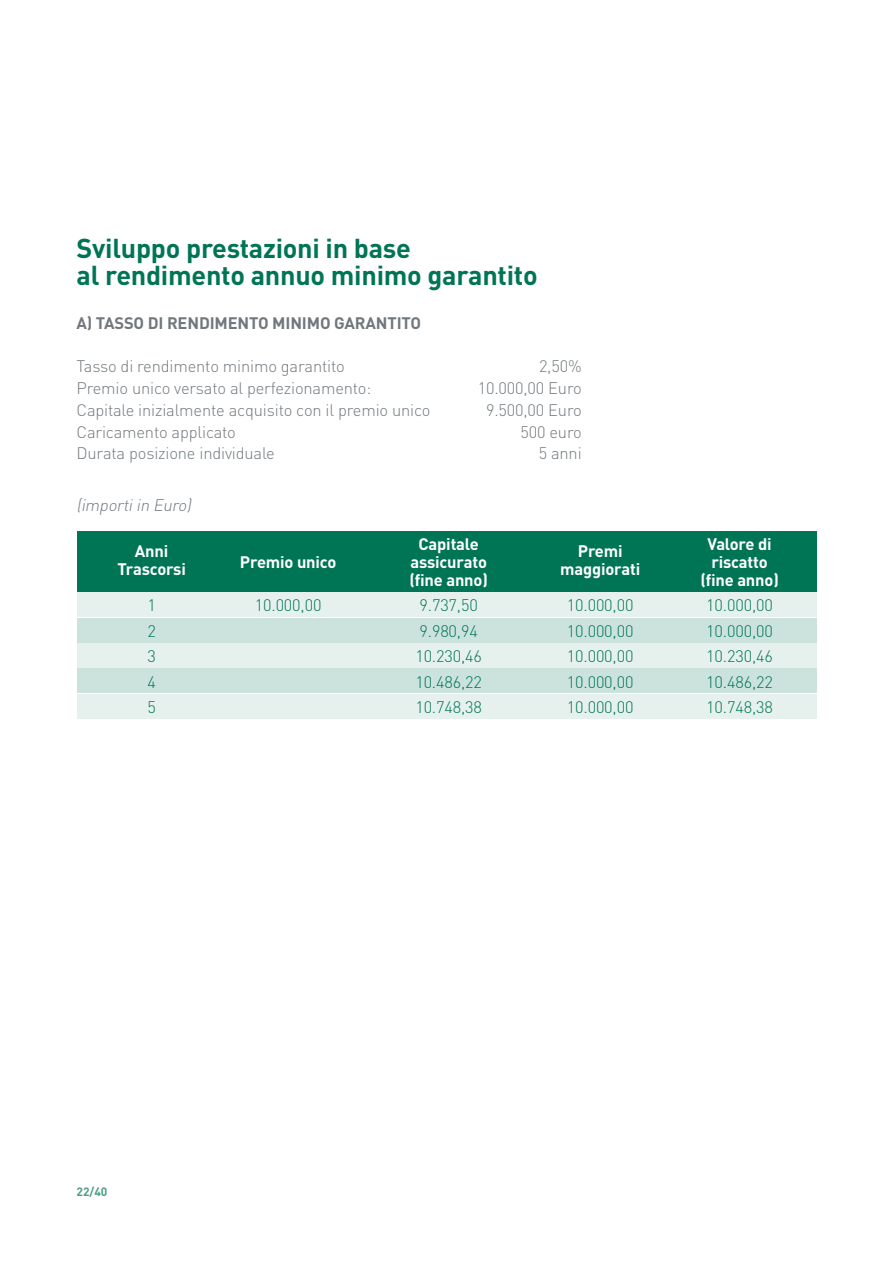
<style>
.page{position:relative;width:893px;height:1263px;background:#fff}
.page>*{position:absolute;margin:0;border:0;box-sizing:border-box;transform-origin:0 0}
.t1{font:700 27px/27px "DIN";letter-spacing:-.01em;color:#007556}
.t2{font:300 16.5px "DIN";letter-spacing:-.01em;color:#71787d}
.t3{font:300 16.5px "DIN";letter-spacing:-.01em;color:#007556}
.t4{font:700 16.5px "DIN";letter-spacing:-.01em;color:#fff}
.t5{font:700 16.5px "DIN";letter-spacing:-.01em;color:#71787d}
.t6{font:italic 300 16.5px "DIN";color:#71787d}
.t7{font:700 12px "DIN";color:#4d9e88}
</style>
<div class="page">
<div style="left:77px;top:695px;width:739px;height:24px;background:#e6f1ee"></div>
<div style="left:77px;top:669px;width:739px;height:24px;background:#cce3dd"></div>
<div style="left:77px;top:643px;width:739px;height:24px;background:#e6f1ee"></div>
<div style="left:77px;top:618px;width:739px;height:24px;background:#cce3dd"></div>
<div style="left:77px;top:593px;width:739px;height:24px;background:#e6f1ee"></div>
<div style="left:77px;top:531px;width:739px;height:61px;background:#007556"></div>
<h1 class="t1" style="left:77px;top:234px;width:463px">Sviluppo prestazioni in base<br>al rendimento annuo minimo garantito</h1>
<p class="t5" style="left:77px;top:312px;width:346px">A) TASSO DI RENDIMENTO MINIMO GARANTITO</p>
<p class="t2" style="left:77px;top:356px;width:270px">Tasso di rendimento minimo garantito</p>
<p class="t2" style="left:539px;top:356px;width:44px">2,50%</p>
<p class="t2" style="left:77px;top:378px;width:296px">Premio unico versato al perfezionamento:</p>
<p class="t2" style="left:478px;top:378px;width:105px">10.000,00 Euro</p>
<p class="t2" style="left:77px;top:400px;width:355px">Capitale inizialmente acquisito con il premio unico</p>
<p class="t2" style="left:486px;top:400px;width:97px">9.500,00 Euro</p>
<p class="t2" style="left:77px;top:422px;width:161px">Caricamento applicato</p>
<p class="t2" style="left:520px;top:422px;width:63px">500 euro</p>
<p class="t2" style="left:77px;top:443px;width:200px">Durata posizione individuale</p>
<p class="t2" style="left:539px;top:443px;width:44px">5 anni</p>
<p class="t6" style="left:77px;top:495px;width:120px">(importiin Euro)</p>
<p class="t4" style="left:135px;top:540px;width:35px">Anni</p>
<p class="t4" style="left:418px;top:533px;width:62px">Capitale</p>
<p class="t4" style="left:578px;top:540px;width:46px">Premi</p>
<p class="t4" style="left:708px;top:533px;width:66px">Valore di</p>
<p class="t4" style="left:240px;top:551px;width:98px">Premio unico</p>
<p class="t4" style="left:410px;top:551px;width:78px">assicurato</p>
<p class="t4" style="left:711px;top:551px;width:58px">riscatto</p>
<p class="t4" style="left:117px;top:558px;width:70px">Trascorsi</p>
<p class="t4" style="left:560px;top:558px;width:82px">maggiorati</p>
<p class="t4" style="left:409px;top:569px;width:80px">(fine anno)</p>
<p class="t4" style="left:700px;top:569px;width:80px">(fine anno)</p>
<p class="t3" style="left:147px;top:595px;width:10px">1</p>
<p class="t3" style="left:255px;top:595px;width:68px">10.000,00</p>
<p class="t3" style="left:419px;top:595px;width:60px">9.737,50</p>
<p class="t3" style="left:567px;top:595px;width:68px">10.000,00</p>
<p class="t3" style="left:706px;top:595px;width:68px">10.000,00</p>
<p class="t3" style="left:147px;top:621px;width:10px">2</p>
<p class="t3" style="left:419px;top:621px;width:60px">9.980,94</p>
<p class="t3" style="left:567px;top:621px;width:68px">10.000,00</p>
<p class="t3" style="left:706px;top:621px;width:68px">10.000,00</p>
<p class="t3" style="left:147px;top:646px;width:10px">3</p>
<p class="t3" style="left:415px;top:646px;width:68px">10.230,46</p>
<p class="t3" style="left:567px;top:646px;width:68px">10.000,00</p>
<p class="t3" style="left:706px;top:646px;width:68px">10.230,46</p>
<p class="t3" style="left:147px;top:672px;width:10px">4</p>
<p class="t3" style="left:415px;top:672px;width:68px">10.486,22</p>
<p class="t3" style="left:567px;top:672px;width:68px">10.000,00</p>
<p class="t3" style="left:706px;top:672px;width:68px">10.486,22</p>
<p class="t3" style="left:147px;top:697px;width:10px">5</p>
<p class="t3" style="left:415px;top:697px;width:68px">10.748,38</p>
<p class="t3" style="left:567px;top:697px;width:68px">10.000,00</p>
<p class="t3" style="left:706px;top:697px;width:68px">10.748,38</p>
<p class="t7" style="left:77px;top:1184px;width:32px">22/40</p>
</div>
